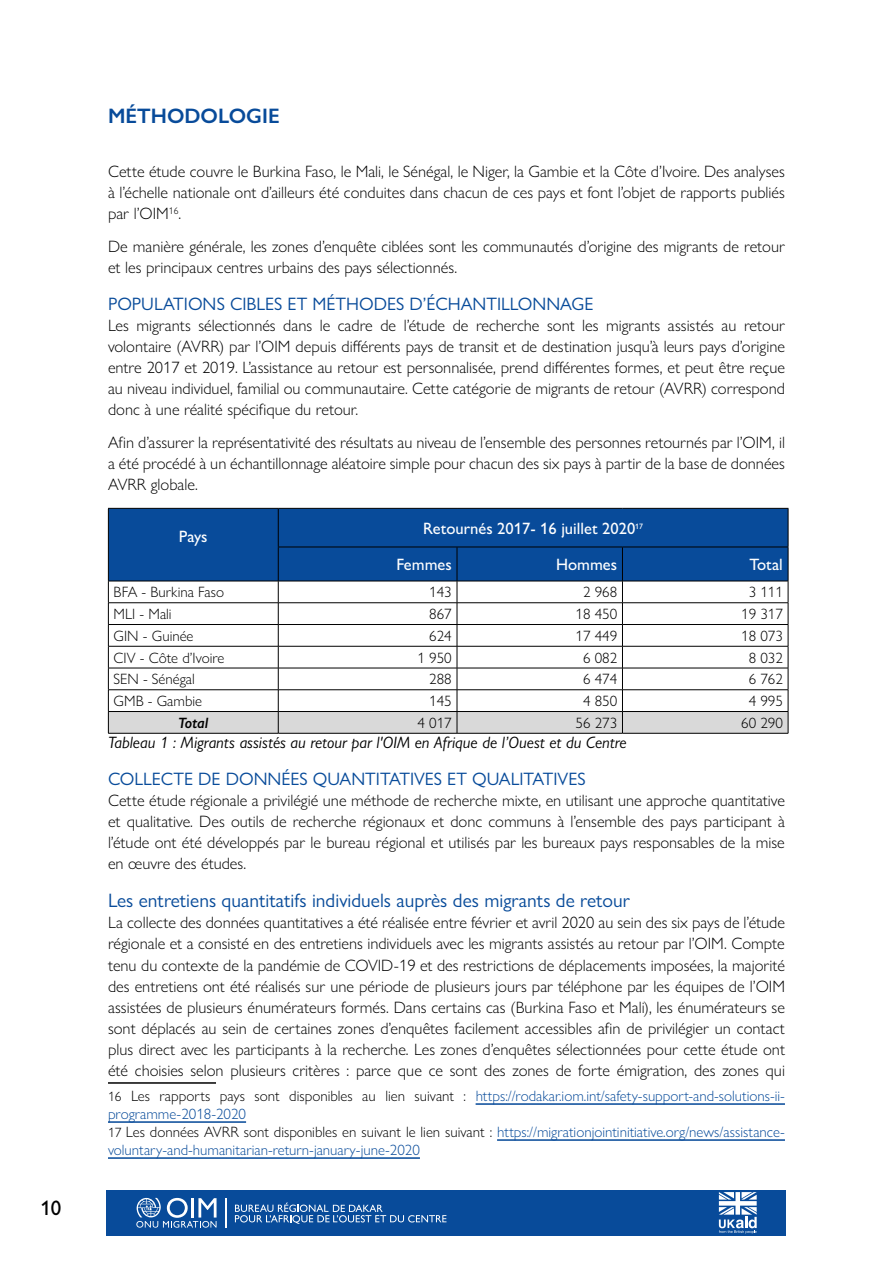
<style>
.page{position:relative;width:893px;height:1263px;background:#fff}
.page>*{position:absolute;margin:0;border:0;box-sizing:border-box;transform-origin:0 0}
.t1{font:600 21px "Gill Sans Nova";color:#084b9a}
.t2{font:500 21px "Gill Sans Nova";color:#000}
.t3{font:19.5px "Gill Sans Nova";color:#084b9a}
.t4{font:18px "Gill Sans Nova";color:#084b9a}
.t5{font:300 16.5px/21px "Gill Sans Nova";color:#000;text-align:justify}
.t6{font:italic 16.5px "Gill Sans Nova";color:#000}
.t7{font:500 16.5px "Gill Sans Nova";color:#fff}
.t8{font:300 15px/18px "Gill Sans Nova";color:#084b9a}
.t9{font:300 15px "Gill Sans Nova";color:#000}
.t10{font:italic 600 15px "Gill Sans Nova";letter-spacing:-.005em;color:#000}
.s1{font-size:13.5px;color:#000}
.s2{color:#000}
</style>
<div class="page">
<div style="left:107px;top:1190px;width:679px;height:46px;background:#084b9a"></div>
<hr style="left:225px;top:1198px;width:1px;height:30px;background:#fff">
<svg style="left:136px;top:1198px;width:81px;height:30px"></svg>
<svg style="left:235px;top:1202px;width:211px;height:22px"></svg>
<svg style="left:719px;top:1192px;width:38px;height:42px"></svg>
<div style="left:109px;top:509px;width:679px;height:72px;background:#084b9a"></div>
<hr style="left:108px;top:509px;width:1px;height:38px;background:#000">
<hr style="left:108px;top:547px;width:1px;height:34px;background:#000">
<hr style="left:278px;top:509px;width:1px;height:38px;background:#000">
<hr style="left:108px;top:508px;width:170px;height:1px;background:#000">
<hr style="left:278px;top:508px;width:179px;height:1px;background:#000">
<hr style="left:457px;top:508px;width:165px;height:1px;background:#000">
<hr style="left:622px;top:508px;width:166px;height:1px;background:#000">
<hr style="left:788px;top:509px;width:1px;height:38px;background:#000">
<hr style="left:278px;top:547px;width:179px;height:1px;background:#000">
<hr style="left:457px;top:547px;width:165px;height:1px;background:#000">
<hr style="left:622px;top:547px;width:166px;height:1px;background:#000">
<hr style="left:278px;top:547px;width:1px;height:34px;background:#000">
<hr style="left:457px;top:547px;width:1px;height:34px;background:#000">
<hr style="left:622px;top:547px;width:1px;height:34px;background:#000">
<hr style="left:788px;top:547px;width:1px;height:34px;background:#000">
<svg style="left:108px;top:581px;width:681px;height:152px"></svg>
<hr style="left:108px;top:733px;width:170px;height:1px;background:#000">
<hr style="left:278px;top:733px;width:179px;height:1px;background:#000">
<hr style="left:457px;top:733px;width:165px;height:1px;background:#000">
<hr style="left:622px;top:733px;width:166px;height:1px;background:#000">
<hr style="left:108px;top:1082px;width:108px;height:2px;background:#000">
<hr style="left:476px;top:1103px;width:309px;height:2px;background:#084b9a">
<hr style="left:108px;top:1121px;width:138px;height:2px;background:#084b9a">
<hr style="left:497px;top:1139px;width:288px;height:2px;background:#084b9a">
<hr style="left:108px;top:1157px;width:312px;height:2px;background:#084b9a">
<p class="t2" style="left:40px;top:1194px;width:22px">10</p>
<p class="t1" style="left:108px;top:103px;width:173px">MÉTHODOLOGIE</p>
<p class="t5" style="left:108px;top:161px;width:678px">Cette étude couvre le Burkina Faso, le Mali, le Sénégal, le Niger, la Gambie et la Côte d’Ivoire. Des analyses à l’échelle nationale ont d’ailleurs été conduites dans chacun de ces pays et font l’objet de rapports publiés par l’OIM<sup>16</sup>.</p>
<p class="t5" style="left:108px;top:236px;width:678px">De manière générale, les zones d’enquête ciblées sont les communautés d’origine des migrants de retour et les principaux centres urbains des pays sélectionnés.</p>
<p class="t4" style="left:108px;top:293px;width:487px">POPULATIONS CIBLES ET MÉTHODES D’ÉCHANTILLONNAGE</p>
<p class="t5" style="left:108px;top:315px;width:678px">Les migrants sélectionnés dans le cadre de l’étude de recherche sont les migrants assistés au retour volontaire (AVRR) par l’OIM depuis différents pays de transit et de destination jusqu’à leurs pays d’origine entre 2017 et 2019. L’assistance au retour est personnalisée, prend différentes formes, et peut être reçue au niveau individuel, familial ou communautaire. Cette catégorie de migrants de retour (AVRR) correspond donc à une réalité spécifique du retour.</p>
<p class="t5" style="left:108px;top:432px;width:678px">Afin d’assurer la représentativité des résultats au niveau de l’ensemble des personnes retournés par l’OIM, il a été procédé à un échantillonnage aléatoire simple pour chacun des six pays à partir de la base de données AVRR globale.</p>
<p class="t7" style="left:179px;top:526px;width:30px">Pays</p>
<p class="t7" style="left:423px;top:518px;width:221px">Retournés 2017- 16 juillet 2020<sup>17</sup></p>
<p class="t7" style="left:397px;top:554px;width:57px">Femmes</p>
<p class="t7" style="left:556px;top:554px;width:63px">Hommes</p>
<p class="t7" style="left:749px;top:554px;width:35px">Total</p>
<p class="t9" style="left:114px;top:583px;width:112px">BFA - Burkina Faso</p>
<p class="t9" style="left:429px;top:583px;width:24px">143</p>
<p class="t9" style="left:583px;top:583px;width:36px">2 968</p>
<p class="t9" style="left:749px;top:583px;width:36px">3 111</p>
<p class="t9" style="left:114px;top:605px;width:60px">MLI - Mali</p>
<p class="t9" style="left:429px;top:605px;width:24px">867</p>
<p class="t9" style="left:576px;top:605px;width:43px">18 450</p>
<p class="t9" style="left:741px;top:605px;width:43px">19 317</p>
<p class="t9" style="left:114px;top:627px;width:81px">GIN - Guinée</p>
<p class="t9" style="left:429px;top:627px;width:24px">624</p>
<p class="t9" style="left:576px;top:627px;width:43px">17 449</p>
<p class="t9" style="left:741px;top:627px;width:43px">18 073</p>
<p class="t9" style="left:114px;top:648px;width:112px">CIV - Côte d’Ivoire</p>
<p class="t9" style="left:418px;top:648px;width:36px">1 950</p>
<p class="t9" style="left:583px;top:648px;width:36px">6 082</p>
<p class="t9" style="left:749px;top:648px;width:36px">8 032</p>
<p class="t9" style="left:114px;top:670px;width:83px">SEN - Sénégal</p>
<p class="t9" style="left:429px;top:670px;width:24px">288</p>
<p class="t9" style="left:583px;top:670px;width:36px">6 474</p>
<p class="t9" style="left:749px;top:670px;width:36px">6 762</p>
<p class="t9" style="left:114px;top:692px;width:90px">GMB - Gambie</p>
<p class="t9" style="left:429px;top:692px;width:24px">145</p>
<p class="t9" style="left:583px;top:692px;width:36px">4 850</p>
<p class="t9" style="left:749px;top:692px;width:36px">4 995</p>
<p class="t10" style="left:178px;top:713px;width:32px">Total</p>
<p class="t9" style="left:418px;top:714px;width:36px">4 017</p>
<p class="t9" style="left:576px;top:714px;width:43px">56 273</p>
<p class="t9" style="left:741px;top:714px;width:43px">60 290</p>
<p class="t6" style="left:108px;top:733px;width:520px">Tableau 1 : Migrants assistés au retour par l'OIM en Afrique de l’Ouest et du Centre</p>
<p class="t4" style="left:108px;top:768px;width:479px">COLLECTE DE DONNÉES QUANTITATIVES ET QUALITATIVES</p>
<p class="t5" style="left:108px;top:790px;width:678px">Cette étude régionale a privilégié une méthode de recherche mixte, en utilisant une approche quantitative et qualitative. Des outils de recherche régionaux et donc communs à l’ensemble des pays participant à l’étude ont été développés par le bureau régional et utilisés par les bureaux pays responsables de la mise en œuvre des études.</p>
<p class="t3" style="left:108px;top:889px;width:524px">Les entretiens quantitatifs individuels auprès des migrants de retour</p>
<p class="t5" style="left:108px;top:912px;width:679px">La collecte des données quantitatives a été réalisée entre février et avril 2020 au sein des six pays de l’étude régionale et a consisté en des entretiens individuels avec les migrants assistés au retour par l’OIM. Compte tenu du contexte de la pandémie de COVID-19 et des restrictions de déplacements imposées, la majorité des entretiens ont été réalisés sur une période de plusieurs jours par téléphone par les équipes de l’OIM assistées de plusieurs énumérateurs formés. Dans certains cas (Burkina Faso et Mali), les énumérateurs se sont déplacés au sein de certaines zones d’enquêtes facilement accessibles afin de privilégier un contact plus direct avec les participants à la recherche. Les zones d’enquêtes sélectionnées pour cette étude ont été choisies selon plusieurs critères : parce que ce sont des zones de forte émigration, des zones qui</p>
<p class="t8" style="left:108px;top:1087px;width:678px"><span class="s1">16</span> <span class="s2">Les rapports pays sont disponibles au lien suivant :</span> https://rodakar.iom.int/safety-support-and-solutions-ii&shy;programme-2018-2020<br><span class="s1">17</span> <span class="s2">Les données AVRR sont disponibles en suivant le lien suivant :</span> https://migrationjointinitiative.org/news/assistance&shy;voluntary-and-humanitarian-return-january-june-2020</p>
</div>
